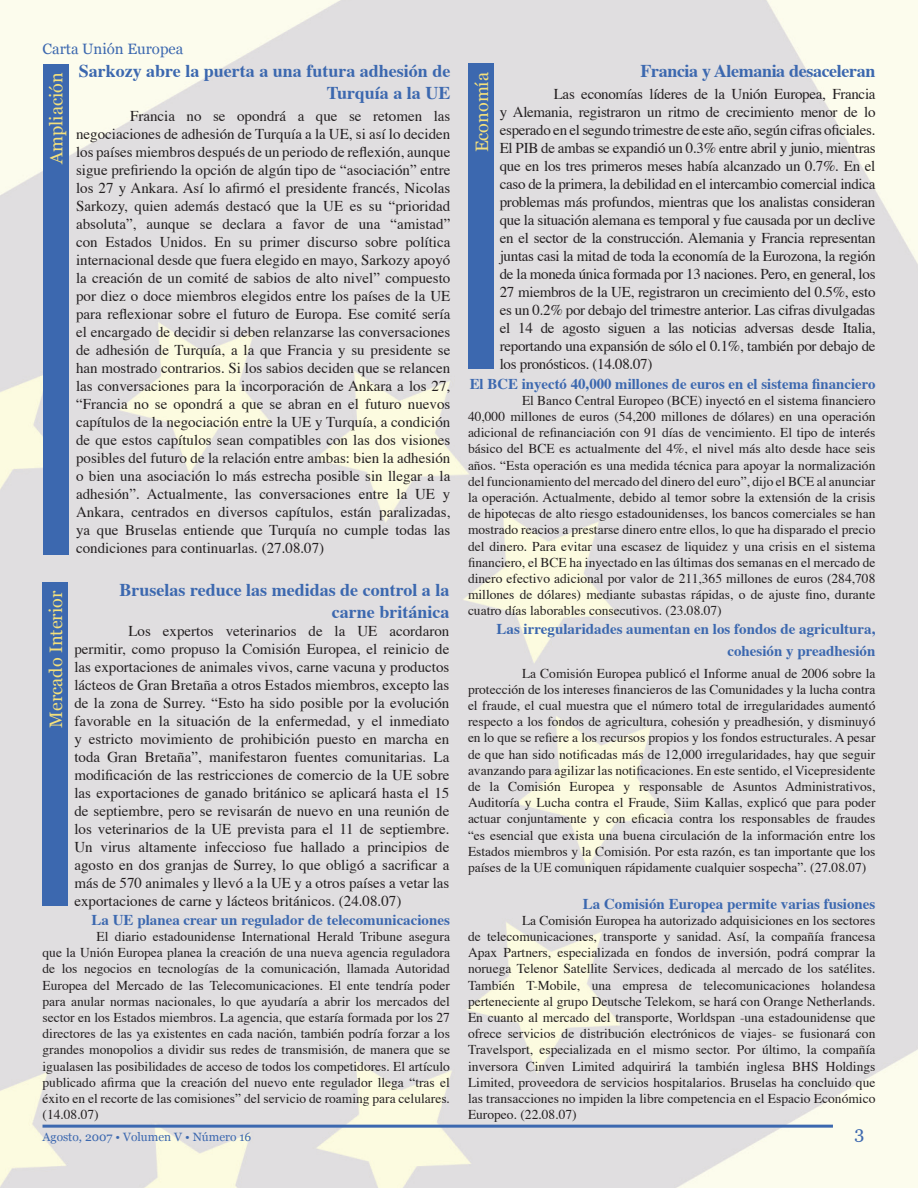
<style>
.page{position:relative;width:918px;height:1188px;background:#fff}
.page>*{position:absolute;margin:0;border:0;box-sizing:border-box;transform-origin:0 0}
.t1{font:700 18px/21.6px "Times";color:#3c68af;text-align:right}
.t2{font:18px "Georgia";color:#f4e07c}
.t3{font:700 18px "Times";letter-spacing:-.02em;color:#3c68af}
.t4{font:18px "Georgia";color:#3c68af}
.t5{font:15px/18px "Times";color:#231f20;text-align:justify}
.t6{font:700 15px/21.6px "Times";color:#3c68af;text-align:right}
.t7{font:15px "Georgia";color:#3c68af}
.t8{font:13.5px/16.2px "Times";color:#231f20;text-align:justify}
.t9{font:12px "Georgia";color:#3c68af}
</style>
<div class="page">
<img style="left:0;top:0;width:918px;height:1188px">
<hr style="left:43px;top:1125px;width:790px;height:3px;background:#3c68af">
<div style="left:469px;top:64px;width:25px;height:305px;background:#3c68af"></div>
<div style="left:43px;top:64px;width:25px;height:491px;background:#3c68af"></div>
<div style="left:43px;top:583px;width:25px;height:323px;background:#3c68af"></div>
<p class="t7" style="left:43px;top:40px;width:142px">Carta Unión Europea</p>
<h1 class="t2" style="left:46px;top:164px;width:93px;rotate:-90deg">Ampliación</h1>
<h1 class="t1" style="left:79px;top:61px;width:373px">Sarkozy abre la puerta a una futura adhesión de<br>Turquía a la UE</h1>
<p class="t5" style="left:76px;top:108px;width:376px;text-indent:54px">Francia no se opondrá a que se retomen las negociaciones de adhesión de Turquía a la UE, si así lo deciden los países miembros después de un periodo de reflexión, aunque sigue prefiriendo la opción de algún tipo de “asociación” entre los 27 y Ankara. Así lo afirmó el presidente francés, Nicolas Sarkozy, quien además destacó que la UE es su “prioridad absoluta”, aunque se declara a favor de una “amistad” con Estados Unidos. En su primer discurso sobre política internacional desde que fuera elegido en mayo, Sarkozy apoyó la creación de un comité de sabios de alto nivel” compuesto por diez o doce miembros elegidos entre los países de la UE para reflexionar sobre el futuro de Europa. Ese comité sería el encargado de decidir si deben relanzarse las conversaciones de adhesión de Turquía, a la que Francia y su presidente se han mostrado contrarios. Si los sabios deciden que se relancen las conversaciones para la incorporación de Ankara a los 27, “Francia no se opondrá a que se abran en el futuro nuevos capítulos de la negociación entre la UE y Turquía, a condición de que estos capítulos sean compatibles con las dos visiones posibles del futuro de la relación entre ambas: bien la adhesión o bien una asociación lo más estrecha posible sin llegar a la adhesión”. Actualmente, las conversaciones entre la UE y Ankara, centrados en diversos capítulos, están paralizadas, ya que Bruselas entiende que Turquía no cumple todas las condiciones para continuarlas. (27.08.07)</p>
<h1 class="t2" style="left:46px;top:728px;width:138px;rotate:-90deg">Mercado Interior</h1>
<h1 class="t1" style="left:120px;top:580px;width:331px">Bruselas reduce las medidas de control a la carne británica</h1>
<p class="t5" style="left:74px;top:622px;width:377px;text-indent:54px">Los expertos veterinarios de la UE acordaron permitir, como propuso la Comisión Europea, el reinicio de las exportaciones de animales vivos, carne vacuna y productos lácteos de Gran Bretaña a otros Estados miembros, excepto las de la zona de Surrey. “Esto ha sido posible por la evolución favorable en la situación de la enfermedad, y el inmediato y estricto movimiento de prohibición puesto en marcha en toda Gran Bretaña”, manifestaron fuentes comunitarias. La modificación de las restricciones de comercio de la UE sobre las exportaciones de ganado británico se aplicará hasta el 15 de septiembre, pero se revisarán de nuevo en una reunión de los veterinarios de la UE prevista para el 11 de septiembre.<br>Un virus altamente infeccioso fue hallado a principios de agosto en dos granjas de Surrey, lo que obligó a sacrificar a más de 570 animales y llevó a la UE y a otros países a vetar las exportaciones de carne y lácteos británicos. (24.08.07)</p>
<p class="t6" style="left:92px;top:910px;width:360px">La UE planea crear un regulador de telecomunicaciones</p>
<p class="t8" style="left:43px;top:929px;width:409px;text-indent:54px">El diario estadounidense International Herald Tribune asegura que la Unión Europea planea la creación de una nueva agencia reguladora de los negocios en tecnologías de la comunicación, llamada Autoridad Europea del Mercado de las Telecomunicaciones. El ente tendría poder para anular normas nacionales, lo que ayudaría a abrir los mercados del sector en los Estados miembros. La agencia, que estaría formada por los 27 directores de las ya existentes en cada nación, también podría forzar a los grandes monopolios a dividir sus redes de transmisión, de manera que se igualasen las posibilidades de acceso de todos los competidores. El artículo publicado afirma que la creación del nuevo ente regulador llega “tras el éxito en el recorte de las comisiones” del servicio de roaming para celulares. (14.08.07)</p>
<h1 class="t2" style="left:472px;top:152px;width:82px;rotate:-90deg">Economía</h1>
<h1 class="t3" style="left:640px;top:59px;width:237px">Francia y Alemania desaceleran</h1>
<p class="t5" style="left:500px;top:86px;width:377px;text-indent:54px">Las economías líderes de la Unión Europea, Francia y Alemania, registraron un ritmo de crecimiento menor de lo esperado en el segundo trimestre de este año, según cifras oficiales.<br>El PIB de ambas se expandió un 0.3% entre abril y junio, mientras que en los tres primeros meses había alcanzado un 0.7%. En el caso de la primera, la debilidad en el intercambio comercial indica problemas más profundos, mientras que los analistas consideran que la situación alemana es temporal y fue causada por un declive en el sector de la construcción. Alemania y Francia representan juntas casi la mitad de toda la economía de la Eurozona, la región de la moneda única formada por 13 naciones. Pero, en general, los 27 miembros de la UE, registraron un crecimiento del 0.5%, esto es un 0.2% por debajo del trimestre anterior. Las cifras divulgadas el 14 de agosto siguen a las noticias adversas desde Italia, reportando una expansión de sólo el 0.1%, también por debajo de los pronósticos. (14.08.07)</p>
<p class="t6" style="left:470px;top:373px;width:407px">El BCE inyectó 40,000 millones de euros en el sistema financiero</p>
<p class="t8" style="left:468px;top:393px;width:409px;text-indent:54px">El Banco Central Europeo (BCE) inyectó en el sistema financiero 40,000 millones de euros (54,200 millones de dólares) en una operación adicional de refinanciación con 91 días de vencimiento. El tipo de interés básico del BCE es actualmente del 4%, el nivel más alto desde hace seis años. “Esta operación es una medida técnica para apoyar la normalización del funcionamiento del mercado del dinero del euro”, dijo el BCE al anunciar la operación. Actualmente, debido al temor sobre la extensión de la crisis de hipotecas de alto riesgo estadounidenses, los bancos comerciales se han mostrado reacios a prestarse dinero entre ellos, lo que ha disparado el precio del dinero. Para evitar una escasez de liquidez y una crisis en el sistema financiero, el BCE ha inyectado en las últimas dos semanas en el mercado de dinero efectivo adicional por valor de 211,365 millones de euros (284,708 millones de dólares) mediante subastas rápidas, o de ajuste fino, durante cuatro días laborables consecutivos. (23.08.07)</p>
<p class="t6" style="left:497px;top:619px;width:380px">Las irregularidades aumentan en los fondos de agricultura, cohesión y preadhesión</p>
<p class="t8" style="left:468px;top:666px;width:409px;text-indent:54px">La Comisión Europea publicó el Informe anual de 2006 sobre la protección de los intereses financieros de las Comunidades y la lucha contra el fraude, el cual muestra que el número total de irregularidades aumentó respecto a los fondos de agricultura, cohesión y preadhesión, y disminuyó en lo que se refiere a los recursos propios y los fondos estructurales. A pesar de que han sido notificadas más de 12,000 irregularidades, hay que seguir avanzando para agilizar las notificaciones. En este sentido, el Vicepresidente de la Comisión Europea y responsable de Asuntos Administrativos, Auditoría y Lucha contra el Fraude, Siim Kallas, explicó que para poder actuar conjuntamente y con eficacia contra los responsables de fraudes “es esencial que exista una buena circulación de la información entre los Estados miembros y la Comisión. Por esta razón, es tan importante que los países de la UE comuniquen rápidamente cualquier sospecha”. (27.08.07)</p>
<p class="t6" style="left:583px;top:893px;width:294px">La Comisión Europea permite varias fusiones</p>
<p class="t8" style="left:468px;top:913px;width:409px;text-indent:54px">La Comisión Europea ha autorizado adquisiciones en los sectores de telecomunicaciones, transporte y sanidad. Así, la compañía francesa Apax Partners, especializada en fondos de inversión, podrá comprar la noruega Telenor Satellite Services, dedicada al mercado de los satélites.<br>También T-Mobile, una empresa de telecomunicaciones holandesa perteneciente al grupo Deutsche Telekom, se hará con Orange Netherlands.<br>En cuanto al mercado del transporte, Worldspan -una estadounidense que ofrece servicios de distribución electrónicos de viajes- se fusionará con Travelsport, especializada en el mismo sector. Por último, la compañía inversora Cinven Limited adquirirá la también inglesa BHS Holdings Limited, proveedora de servicios hospitalarios. Bruselas ha concluido que las transacciones no impiden la libre competencia en el Espacio Económico Europeo. (22.08.07)</p>
<p class="t9" style="left:43px;top:1130px;width:210px">Agosto, 2007 • Volumen V • Número 16</p>
<h1 class="t4" style="left:854px;top:1123px;width:11px">3</h1>
</div>
